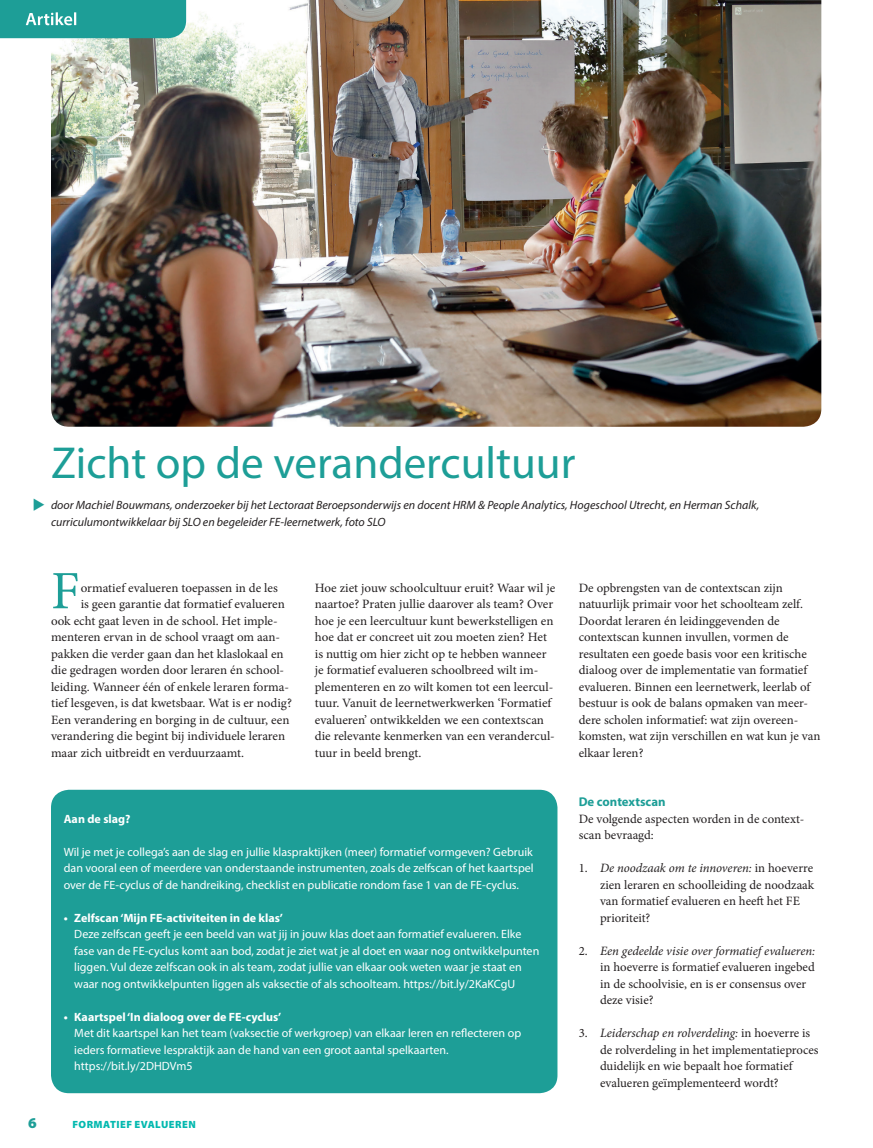
<style>
.page{position:relative;width:873px;height:1148px;background:#fff}
.page>*{position:absolute;margin:0;border:0;box-sizing:border-box;transform-origin:0 0}
.t1{font:54px "Minion Pro";color:#1d9e97}
.t2{font:45px "Myriad Pro";color:#1d9e97}
.t3{font:900 15px "Myriad Pro";color:#1d9e97}
.t4{font:12.75px/16.5px "Minion Pro";color:#231f20}
.t5{font:700 12.75px "Myriad Pro";color:#1d9e97}
.t6{font:12px/16.5px "Myriad Pro";color:#fff}
.t7{font:italic 12px/16.5px "Myriad Pro";color:#231f20}
.t8{font:700 12px "Myriad Pro";color:#fff}
.t9{font:900 10.5px "Myriad Pro";letter-spacing:.045em;color:#03b9af}
.s1{font-style:italic}
</style>
<div class="page">
<img style="left:51px;top:0;width:770px;height:427px">
<div style="left:51px;top:790px;width:506px;height:303px;background:#1d9e97;border-radius:18px"></div>
<div style="left:0;top:0;width:186px;height:38px;background:#1d9e97"></div>
<h2 class="t2" style="left:51px;top:435px;width:525px">Zicht op de verandercultuur</h2>
<p class="t7" style="left:51px;top:497px;width:709px">door Machiel Bouwmans, onderzoeker bij het Lectoraat Beroepsonderwijs en docent HRM &amp; People Analytics, Hogeschool Utrecht, en Herman Schalk, curriculumontwikkelaar bij SLO en begeleider FE-leernetwerk, foto SLO</p>
<h1 class="t1" style="left:51px;top:555px;width:30px">F</h1>
<p class="t4" style="left:315px;top:579px;width:242px">Hoe ziet jouw schoolcultuur eruit? Waar wil je naartoe? Praten jullie daarover als team? Over hoe je een leercultuur kunt bewerkstelligen en hoe dat er concreet uit zou moeten zien? Het is nuttig om hier zicht op te hebben wanneer je formatief evalueren schoolbreed wilt im&shy;plementeren en zo wilt komen tot een leercul&shy;tuur. Vanuit de leernetwerkwerken ‘Formatief evalueren’ ontwikkelden we een contextscan die relevante kenmerken van een verandercul&shy;tuur in beeld brengt.</p>
<p class="t4" style="left:578px;top:579px;width:243px">De opbrengsten van de contextscan zijn natuurlijk primair voor het schoolteam zelf.<br>Doordat leraren én leidinggevenden de contextscan kunnen invullen, vormen de resultaten een goede basis voor een kritische dialoog over de implementatie van formatief evalueren. Binnen een leernetwerk, leerlab of bestuur is ook de balans opmaken van meer&shy;dere scholen informatief: wat zijn overeen&shy;komsten, wat zijn verschillen en wat kun je van elkaar leren?</p>
<p class="t5" style="left:578px;top:794px;width:88px">De contextscan</p>
<p class="t4" style="left:578px;top:810px;width:226px">De volgende aspecten worden in de context&shy;scan bevraagd:</p>
<p class="t4" style="left:599px;top:860px;width:216px;text-indent:-21px">1. <span class="s1">De noodzaak om te innoveren:</span> in hoeverre zien leraren en schoolleiding de noodzaak van formatief evalueren en heeft het FE prioriteit?</p>
<p class="t4" style="left:599px;top:942px;width:217px;text-indent:-21px">2. <span class="s1">Een gedeelde visie over formatief evalueren: </span>in hoeverre is formatief evalueren ingebed in de schoolvisie, en is er consensus over deze visie?</p>
<p class="t4" style="left:599px;top:1025px;width:220px;text-indent:-21px">3. <span class="s1">Leiderschap en rolverdeling:</span> in hoeverre is de rolverdeling in het implementatieproces duidelijk en wie bepaalt hoe formatief evalueren geïmplementeerd wordt?</p>
<p class="t4" style="left:81px;top:579px;width:198px">ormatief evalueren toepassen in de les</p>
<p class="t4" style="left:81px;top:596px;width:205px">is geen garantie dat formatief evalueren</p>
<p class="t4" style="left:51px;top:612px;width:228px">ook echt gaat leven in de school. Het imple-</p>
<p class="t4" style="left:51px;top:629px;width:231px">menteren ervan in de school vraagt om aan-</p>
<p class="t4" style="left:51px;top:645px;width:234px">pakken die verder gaan dan het klaslokaal en</p>
<p class="t4" style="left:51px;top:662px;width:233px">die gedragen worden door leraren én school-</p>
<p class="t4" style="left:51px;top:678px;width:239px">leiding. Wanneer één of enkele leraren forma-</p>
<p class="t4" style="left:51px;top:695px;width:242px">tief lesgeven, is dat kwetsbaar. Wat is er nodig?</p>
<p class="t4" style="left:51px;top:711px;width:240px">Een verandering en borging in de cultuur, een</p>
<p class="t4" style="left:51px;top:728px;width:236px">verandering die begint bij individuele leraren</p>
<p class="t4" style="left:51px;top:744px;width:194px">maar zich uitbreidt en verduurzaamt.</p>
<p class="t8" style="left:64px;top:811px;width:68px">Aan de slag?</p>
<p class="t6" style="left:64px;top:843px;width:471px;text-align:justify">Wil je met je collega’s aan de slag en jullie klaspraktijken (meer) formatief vormgeven? Gebruik dan vooral een of meerdere van onderstaande instrumenten, zoals de zelfscan of het kaartspel over de FE-cyclus of de handreiking, checklist en publicatie rondom fase 1 van de FE-cyclus.</p>
<p class="t8" style="left:64px;top:910px;width:221px">• Zelfscan ‘Mijn FE-activiteiten in de klas’</p>
<p class="t6" style="left:74px;top:926px;width:466px">Deze zelfscan geeft je een beeld van wat jij in jouw klas doet aan formatief evalueren. Elke fase van de FE-cyclus komt aan bod, zodat je ziet wat je al doet en waar nog ontwikkelpunten liggen. Vul deze zelfscan ook in als team, zodat jullie van elkaar ook weten waar je staat en waar nog ontwikkelpunten liggen als vaksectie of als schoolteam. https://bit.ly/2KaKCgU</p>
<p class="t8" style="left:64px;top:1009px;width:219px">• Kaartspel ‘In dialoog over de FE-cyclus’</p>
<p class="t6" style="left:74px;top:1025px;width:448px">Met dit kaartspel kan het team (vaksectie of werkgroep) van elkaar leren en reflecteren op ieders formatieve lespraktijk aan de hand van een groot aantal spelkaarten. https://bit.ly/2DHDVm5</p>
<p class="t3" style="left:28px;top:1113px;width:10px">6</p>
<p class="t9" style="left:73px;top:1118px;width:125px">FORMATIEF EVALUEREN</p>
</div>
